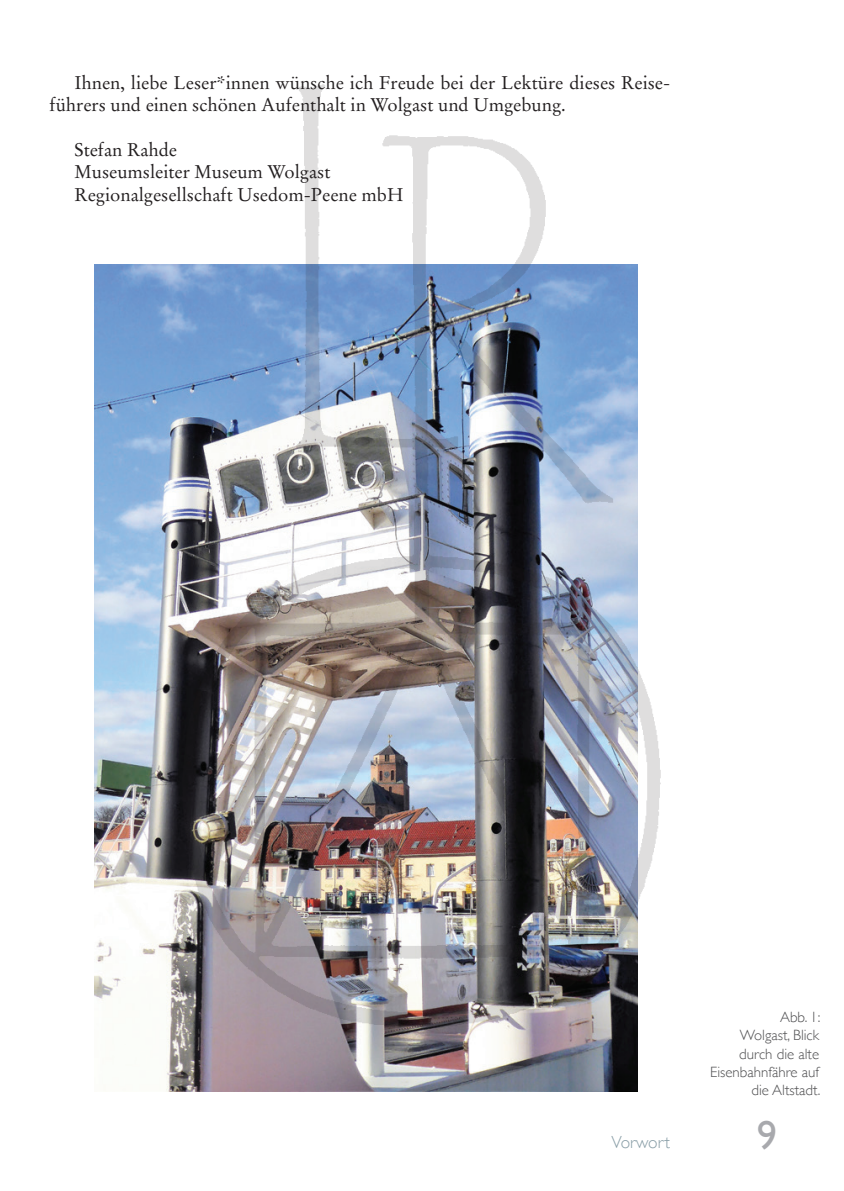
<style>
.page{position:relative;width:844px;height:1191px;background:#fff}
.page>*{position:absolute;margin:0;border:0;box-sizing:border-box;transform-origin:0 0}
.t1{font:40.25px "Gill Sans";color:#a8a9ad}
.RV_Standard{font:18.38px/22.4px "Stempel Garamond";color:#231f20}
.t2{font:300 17.5px "Gill Sans";color:#899ea7}
.RV_populär_Abbildung{font:300 14.88px/18.4px "Gill Sans";color:#505052;text-align:right}
</style>
<div class="page">
<img style="left:94px;top:264px;width:543px;height:827px">
<img style="left:126px;top:84px;width:535px;height:957px">
<p class="RV_Standard" style="left:50px;top:71px;width:622px;text-indent:25px">Ihnen, liebe Leser*innen wünsche ich Freude bei der Lektüre dieses Reise&shy;führers und einen schönen Aufenthalt in Wolgast und Umgebung.</p>
<p class="RV_Standard" style="left:74px;top:139px;width:104px">Stefan Rahde</p>
<p class="RV_Standard" style="left:74px;top:161px;width:257px">Museumsleiter Museum Wolgast</p>
<p class="RV_Standard" style="left:74px;top:183px;width:330px">Regionalgesellschaft Usedom-Peene mbH</p>
<p class="t2" style="left:611px;top:1128px;width:60px">Vorwort</p>
<p class="RV_populär_Abbildung" style="left:710px;top:1007px;width:112px">Abb. 1:<br>Wolgast, Blick durch die alte<br>Eisenbahnfähre auf die Altstadt.</p>
<p class="t1" style="left:756px;top:1112px;width:22px">9</p>
</div>
